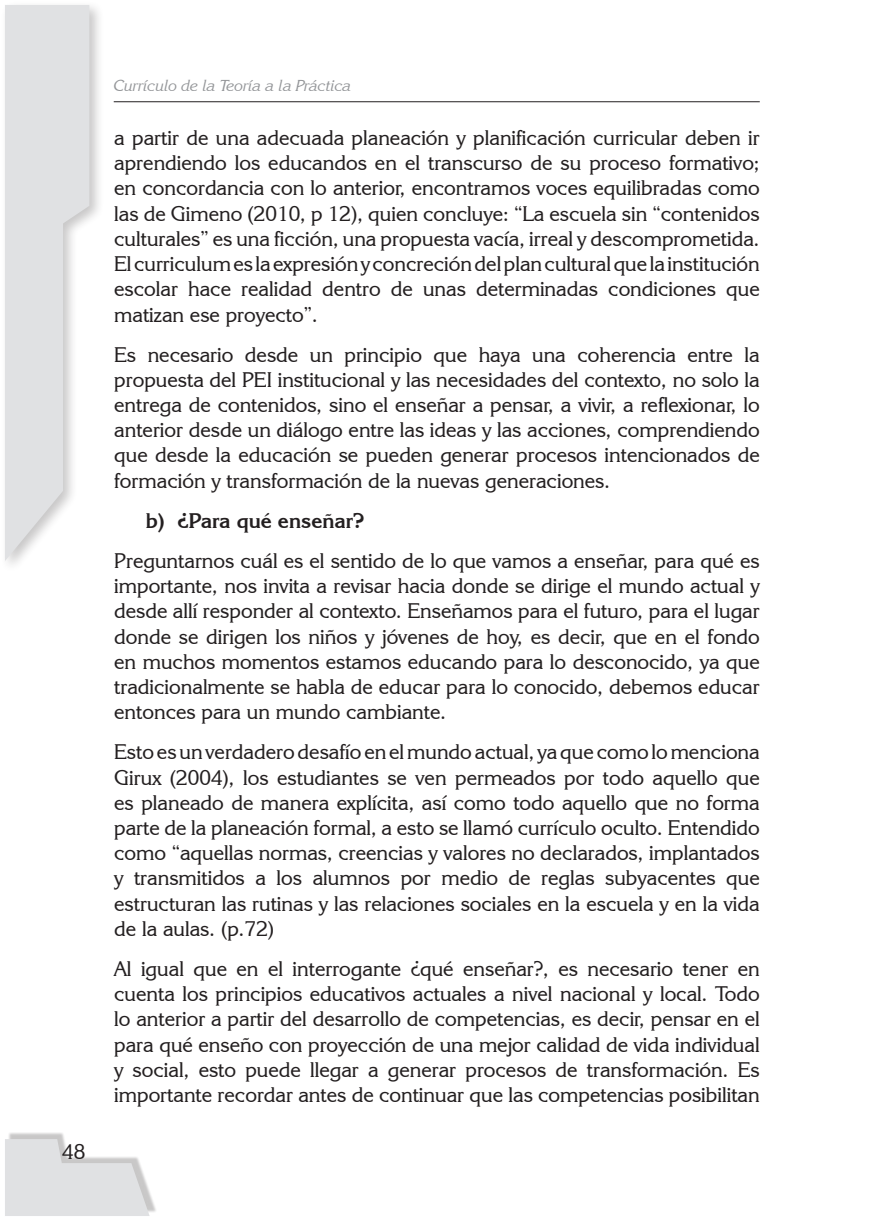
<style>
.page{position:relative;width:874px;height:1221px;background:#fff}
.page>*{position:absolute;margin:0;border:0;box-sizing:border-box;transform-origin:0 0}
.t1{font:21px/25.2px "Korinna IT Cby BT";color:#231f20;text-align:justify}
.t2{font:700 21px "Korinna IT Cby BT";color:#231f20}
.t3{font:italic 15.75px "Korinna IT Cby BT";color:#939598}
</style>
<div class="page">
<div style="left:0;top:0;width:104px;height:574px;background:#231f20;opacity:.25"></div>
<svg style="left:5px;top:5px;width:84px;height:556px;fill:#e0e1e3"></svg>
<div style="left:7px;top:1131px;width:150px;height:82px;background:#231f20;opacity:.25"></div>
<svg style="left:5px;top:1138px;width:144px;height:77px"></svg>
<hr style="left:114px;top:101px;width:645px;height:1px;background:#231f20">
<p class="t1" style="left:62px;top:1138px;width:25px">48</p>
<p class="t3" style="left:114px;top:76px;width:239px">Currículo de la Teoría a la Práctica</p>
<p class="t1" style="left:114px;top:125px;width:646px">a partir de una adecuada planeación y planificación curricular deben ir aprendiendo los educandos en el transcurso de su proceso formativo; en concordancia con lo anterior, encontramos voces equilibradas como las de Gimeno (2010, p 12), quien concluye: “La escuela sin “contenidos culturales” es una ficción, una propuesta vacía, irreal y descomprometida.<br>El curriculum es la expresión y concreción del plan cultural que la institución escolar hace realidad dentro de unas determinadas condiciones que matizan ese proyecto”.</p>
<p class="t1" style="left:114px;top:341px;width:646px">Es necesario desde un principio que haya una coherencia entre la propuesta del PEI institucional y las necesidades del contexto, no solo la entrega de contenidos, sino el enseñar a pensar, a vivir, a reflexionar, lo anterior desde un diálogo entre las ideas y las acciones, comprendiendo que desde la educación se pueden generar procesos intencionados de formación y transformación de la nuevas generaciones.</p>
<p class="t2" style="left:146px;top:507px;width:220px">b) ¿Para qué enseñar?</p>
<p class="t1" style="left:114px;top:547px;width:646px">Preguntarnos cuál es el sentido de lo que vamos a enseñar, para qué es importante, nos invita a revisar hacia donde se dirige el mundo actual y desde allí responder al contexto. Enseñamos para el futuro, para el lugar donde se dirigen los niños y jóvenes de hoy, es decir, que en el fondo en muchos momentos estamos educando para lo desconocido, ya que tradicionalmente se habla de educar para lo conocido, debemos educar entonces para un mundo cambiante.</p>
<p class="t1" style="left:114px;top:739px;width:646px">Esto es un verdadero desafío en el mundo actual, ya que como lo menciona Girux (2004), los estudiantes se ven permeados por todo aquello que es planeado de manera explícita, así como todo aquello que no forma parte de la planeación formal, a esto se llamó currículo oculto. Entendido como “aquellas normas, creencias y valores no declarados, implantados y transmitidos a los alumnos por medio de reglas subyacentes que estructuran las rutinas y las relaciones sociales en la escuela y en la vida de la aulas. (p.72)</p>
<p class="t1" style="left:114px;top:955px;width:646px">Al igual que en el interrogante ¿qué enseñar?, es necesario tener en cuenta los principios educativos actuales a nivel nacional y local. Todo lo anterior a partir del desarrollo de competencias, es decir, pensar en el para qué enseño con proyección de una mejor calidad de vida individual y social, esto puede llegar a generar procesos de transformación. Es importante recordar antes de continuar que las competencias posibilitan</p>
</div>
